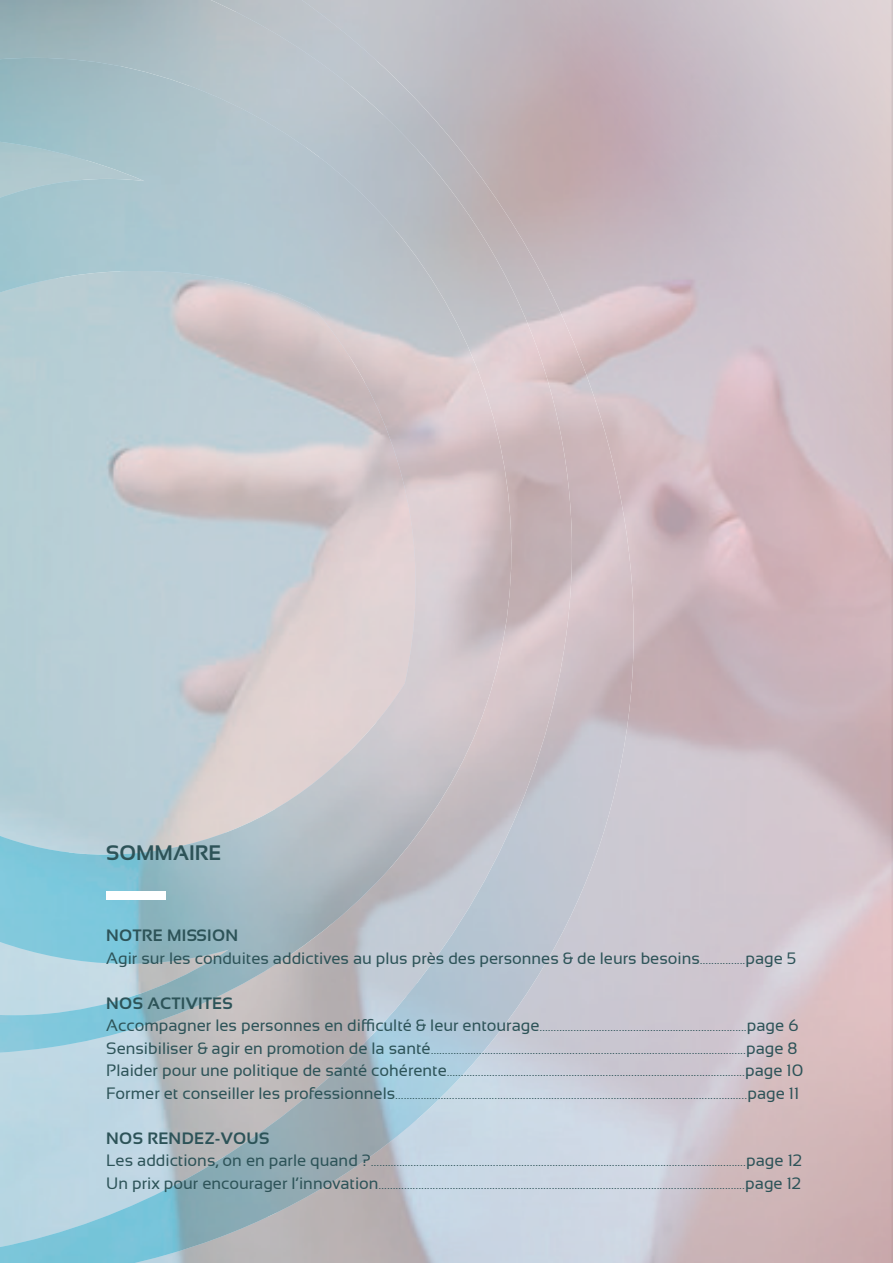
<style>
.page{position:relative;width:893px;height:1263px;background:#fff}
.page>*{position:absolute;margin:0;border:0;box-sizing:border-box;transform-origin:0 0}
.texte_labeur{font:700 21px "Sansation";color:#2d5358}
.texte_labeur-2{font:300 16.5px/22.5px "Sansation";color:#2d5358}
.texte_labeur-3{font:16.5px "Sansation";color:#2d5358}
.texte_labeur-4{font:700 16.5px "Sansation";letter-spacing:.02em;color:#2d5358}
.s1{font-weight:300}
.s2{font-weight:400}
</style>
<div class="page">
<img style="left:0;top:0;width:636px;height:1263px">
<img style="left:0;top:58px;width:515px;height:995px">
<div style="left:106px;top:891px;width:60px;height:8px;background:#fff"></div>
<p class="texte_labeur" style="left:106px;top:841px;width:116px">SOMMAIRE</p>
<p class="texte_labeur-4" style="left:106px;top:926px;width:133px">NOTRE MISSION</p>
<p class="texte_labeur-3" style="left:106px;top:949px;width:692px">Agir sur les conduites addictives au plus près des personnes &amp; de leurs besoins<span class="s1">….............</span>page 5</p>
<p class="texte_labeur-4" style="left:106px;top:994px;width:128px">NOS ACTIVITES</p>
<p class="texte_labeur-2" style="left:106px;top:1014px;width:699px"><span class="s2">Accompagner les personnes en difficulté &amp; leur entourage</span>………………………......……………………................<span class="s2">page 6<br>Sensibiliser &amp; agir en promotion de la santé</span>……………………………………………....................……………………................<span class="s2">page 8<br>Plaider pour une politique de santé cohérente</span>………………………………………………............……………...............……...<span class="s2">page 10</span></p>
<p class="texte_labeur-2" style="left:106px;top:1082px;width:694px"><span class="s2">Former et conseiller les professionnels</span>……………………….............………………………………………………….................…..…..<span class="s2">page 11</span></p>
<p class="texte_labeur-4" style="left:106px;top:1129px;width:165px">NOS RENDEZ-VOUS</p>
<p class="texte_labeur-2" style="left:106px;top:1149px;width:697px"><span class="s2">Les addictions, on en parle quand ?</span>……………..….…………..……………………………………………..........................................….<span class="s2">page 12</span></p>
<p class="texte_labeur-2" style="left:106px;top:1172px;width:696px"><span class="s2">Un prix pour encourager l’innovation</span>………….............………………………………………………………….......................……....…..<span class="s2">page 12</span></p>
<p class="texte_labeur" style="left:109px;top:1170px;width:14px">2</p>
</div>
